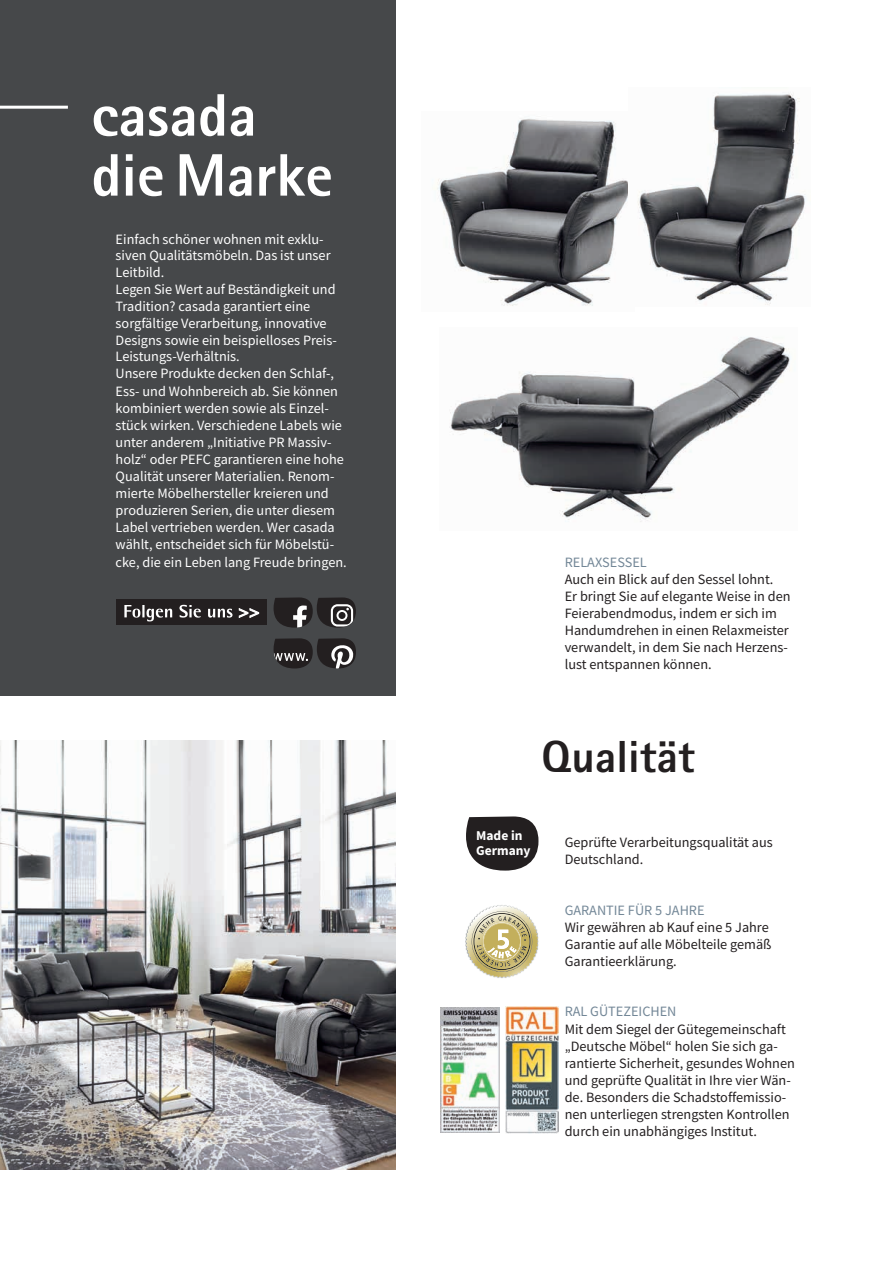
<style>
.page{position:relative;width:893px;height:1263px;background:#fff}
.page>*{position:absolute;margin:0;border:0;box-sizing:border-box;transform-origin:0 0}
.t1{font:800 60px/60px "Rotis Sans Serif Pro";color:#fff}
.t2{font:800 45px "Rotis Sans Serif Pro";color:#231f20}
.t3{font:14.25px/17px "Mada";color:#fff}
.t4{font:14.25px/17.1px "Mada";color:#231f20}
.t5{font:14.25px "Mada";color:#738797}
.t6{font:700 13.5px/15px "Mada";color:#fff}
</style>
<div class="page">
<div style="left:0;top:0;width:395px;height:695px;background:#46484a"></div>
<hr style="left:0;top:106px;width:68px;height:3px;background:#fff">
<img style="left:437px;top:118px;width:191px;height:188px">
<img style="left:637px;top:93px;width:169px;height:212px">
<img style="left:449px;top:337px;width:341px;height:185px">
<svg style="left:466px;top:816px;width:72px;height:54px;background:#413e3f"></svg>
<img style="left:505px;top:1006px;width:54px;height:127px">
<img style="left:440px;top:1008px;width:60px;height:124px">
<img style="left:465px;top:920px;width:7px;height:40px">
<img style="left:471px;top:960px;width:50px;height:18px">
<img style="left:472px;top:960px;width:55px;height:12px">
<img style="left:472px;top:919px;width:1px;height:41px">
<img style="left:531px;top:930px;width:1px;height:23px">
<img style="left:478px;top:967px;width:48px;height:5px">
<img style="left:473px;top:915px;width:4px;height:45px">
<img style="left:480px;top:967px;width:44px;height:3px">
<svg style="left:477px;top:905px;width:54px;height:62px;background:#cabf92"></svg>
<img style="left:0;top:740px;width:395px;height:429px">
<svg style="left:274px;top:597px;width:82px;height:31px"></svg>
<svg style="left:274px;top:638px;width:82px;height:30px"></svg>
<div style="left:117px;top:599px;width:150px;height:26px;background:#231f20"></div>
<svg style="left:239px;top:608px;width:20px;height:10px"></svg>
<svg style="left:124px;top:605px;width:108px;height:16px"></svg>
<h1 class="t1" style="left:91px;top:84px;width:243px">casada die Marke</h1>
<p class="t3" style="left:116px;top:231px;width:233px">Einfach schöner wohnen mit exklu&shy;siven Qualitätsmöbeln. Das ist unser Leitbild.<br>Legen Sie Wert auf Beständigkeit und Tradition? casada garantiert eine sorgfältige Verarbeitung, innovative Designs sowie ein beispielloses Preis-Leistungs-Verhältnis.<br>Unsere Produkte decken den Schlaf-, Ess- und Wohnbereich ab. Sie können kombiniert werden sowie als Einzel&shy;stück wirken. Verschiedene Labels wie unter anderem „Initiative PR Massiv&shy;holz“ oder PEFC garantieren eine hohe Qualität unserer Materialien. Renom&shy;mierte Möbelhersteller kreieren und produzieren Serien, die unter diesem Label vertrieben werden. Wer casada wählt, entscheidet sich für Möbelstü&shy;cke, die ein Leben lang Freude bringen.</p>
<p class="t5" style="left:565px;top:554px;width:84px">RELAXSESSEL</p>
<p class="t4" style="left:565px;top:571px;width:227px">Auch ein Blick auf den Sessel lohnt.<br>Er bringt Sie auf elegante Weise in den Feierabendmodus, indem er sich im Handumdrehen in einen Relaxmeister verwandelt, in dem Sie nach Herzens&shy;lust entspannen können.</p>
<h2 class="t2" style="left:541px;top:728px;width:155px">Qualität</h2>
<p class="t6" style="left:476px;top:829px;width:56px">Made in<br>Germany</p>
<p class="t4" style="left:565px;top:834px;width:210px">Geprüfte Verarbeitungsqualität aus<br>Deutschland.</p>
<p class="t5" style="left:565px;top:902px;width:141px">GARANTIE FÜR 5 JAHRE</p>
<p class="t4" style="left:565px;top:919px;width:208px">Wir gewähren ab Kauf eine 5 Jahre<br>Garantie auf alle Möbelteile gemäß<br>Garantieerklärung.</p>
<p class="t5" style="left:565px;top:1004px;width:113px">RAL GÜTEZEICHEN</p>
<p class="t4" style="left:565px;top:1021px;width:232px">Mit dem Siegel der Gütegemeinschaft „Deutsche Möbel“ holen Sie sich ga&shy;rantierte Sicherheit, gesundes Wohnen und geprüfte Qualität in Ihre vier Wän&shy;de. Besonders die Schadstoffemissio&shy;nen unterliegen strengsten Kontrollen durch ein unabhängiges Institut.</p>
</div>
